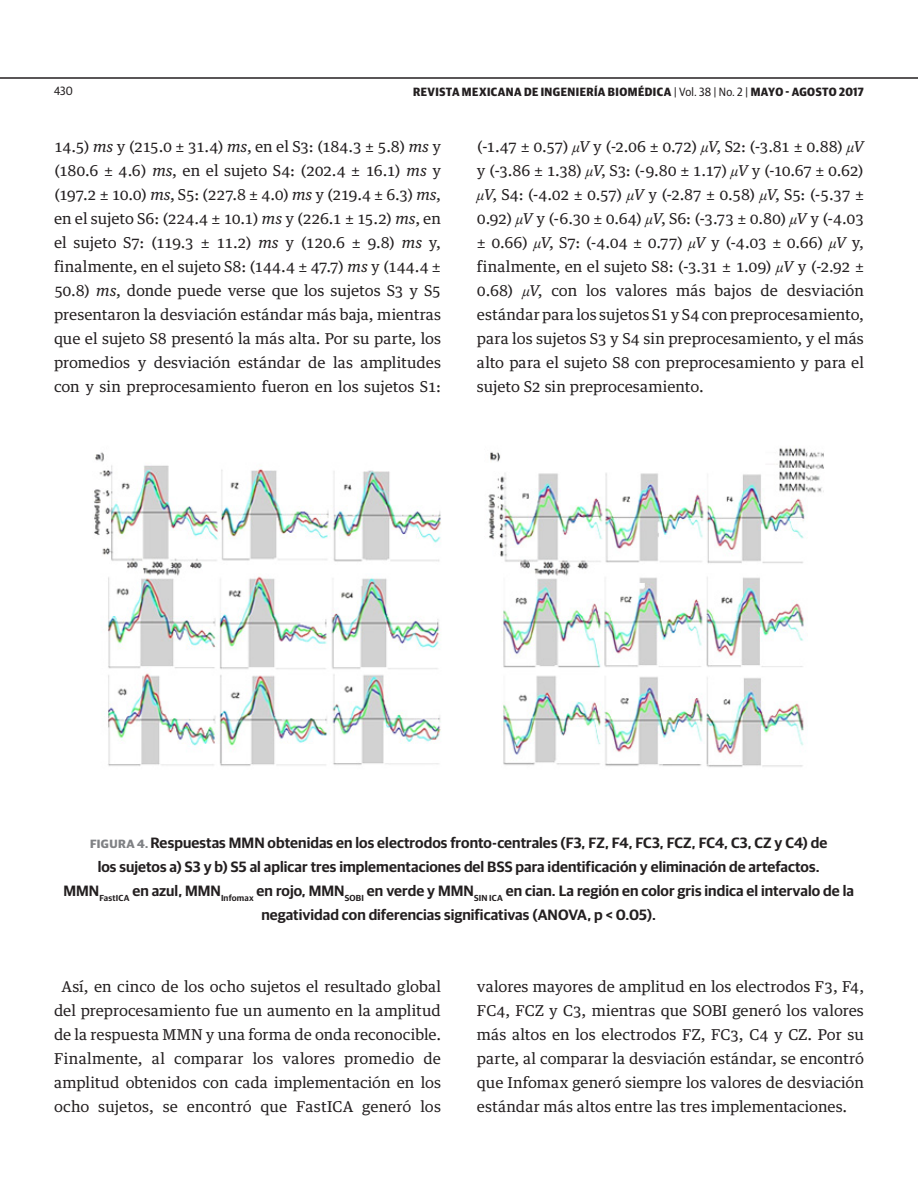
<style>
.page{position:relative;width:918px;height:1188px;background:#fff}
.page>*{position:absolute;margin:0;border:0;box-sizing:border-box;transform-origin:0 0}
.Texto_Itálico{font:15px/24px "Guardian Egyptian Text";color:#231f20;text-align:justify}
.Etiqueta_Figura_copy{font:600 15px/24px "Guardian Sans";letter-spacing:.005em;color:#231f20;text-align:center}
.t1{font:700 12px "Guardian Sans Narrow";letter-spacing:.04em;color:#231f20}
.t2{font:12px "Guardian Sans Narrow";color:#231f20}
.s1{font-weight:400}
.s2{font-style:italic}
.s3{font-family:"Times New Roman";font-style:italic}
.s4{font-weight:700;font-size:12px;color:#808285}
</style>
<div class="page">
<hr style="left:0;top:77px;width:918px;height:2px;background:#231f20">
<img style="left:94px;top:448px;width:730px;height:319px">
<p class="t2" style="left:54px;top:82px;width:20px">430</p>
<p class="t1" style="left:413px;top:83px;width:452px">REVISTA MEXICANA DE INGENIERÍA BIOMÉDICA <span class="s1">| Vol. 38 | No. 2 |</span> MAYO - AGOSTO 2017</p>
<p class="Texto_Itálico" style="left:54px;top:133px;width:389px">14.5) <span class="s2">ms</span> y (215.0 ± 31.4) <span class="s2">ms</span>, en el S3: (184.3 ± 5.8) <span class="s2">ms</span> y (180.6 ± 4.6) <span class="s2">ms</span>, en el sujeto S4: (202.4 ± 16.1) <span class="s2">ms</span> y (197.2 ± 10.0) <span class="s2">ms</span>, S5: (227.8 ± 4.0) <span class="s2">ms</span> y (219.4 ± 6.3) <span class="s2">ms</span>, en el sujeto S6: (224.4 ± 10.1) <span class="s2">ms</span> y (226.1 ± 15.2) <span class="s2">ms</span>, en el sujeto S7: (119.3 ± 11.2) <span class="s2">ms</span> y (120.6 ± 9.8) <span class="s2">ms</span> y, finalmente, en el sujeto S8: (144.4 ± 47.7) <span class="s2">ms</span> y (144.4 ± 50.8) <span class="s2">ms</span>, donde puede verse que los sujetos S3 y S5 presentaron la desviación estándar más baja, mientras que el sujeto S8 presentó la más alta. Por su parte, los promedios y desviación estándar de las amplitudes con y sin preprocesamiento fueron en los sujetos S1:</p>
<p class="Texto_Itálico" style="left:477px;top:133px;width:389px">(-1.47 ± 0.57) <span class="s3">μ</span><span class="s2">V</span> y (-2.06 ± 0.72) <span class="s3">μ</span><span class="s2">V</span>, S2: (-3.81 ± 0.88) <span class="s3">μ</span><span class="s2">V </span>y (-3.86 ± 1.38) <span class="s3">μ</span><span class="s2">V</span>, S3: (-9.80 ± 1.17) <span class="s3">μ</span><span class="s2">V</span> y (-10.67 ± 0.62) <span class="s3">μ</span><span class="s2">V</span>, S4: (-4.02 ± 0.57) <span class="s3">μ</span><span class="s2">V</span> y (-2.87 ± 0.58) <span class="s3">μ</span><span class="s2">V</span>, S5: (-5.37 ± 0.92) <span class="s3">μ</span><span class="s2">V</span> y (-6.30 ± 0.64) <span class="s3">μ</span><span class="s2">V</span>, S6: (-3.73 ± 0.80) <span class="s3">μ</span><span class="s2">V</span> y (-4.03 ± 0.66) <span class="s3">μ</span><span class="s2">V</span>, S7: (-4.04 ± 0.77) <span class="s3">μ</span><span class="s2">V</span> y (-4.03 ± 0.66) <span class="s3">μ</span><span class="s2">V</span> y, finalmente, en el sujeto S8: (-3.31 ± 1.09) <span class="s3">μ</span><span class="s2">V</span> y (-2.92 ± 0.68) <span class="s3">μ</span><span class="s2">V</span>, con los valores más bajos de desviación estándar para los sujetos S1 y S4 con preprocesamiento, para los sujetos S3 y S4 sin preprocesamiento, y el más alto para el sujeto S8 con preprocesamiento y para el sujeto S2 sin preprocesamiento.</p>
<p class="Etiqueta_Figura_copy" style="left:90px;top:829px;width:739px"><span class="s4">FIGURA 4.</span> Respuestas MMN obtenidas en los electrodos fronto-centrales (F3, FZ, F4, FC3, FCZ, FC4, C3, CZ y C4) de</p>
<p class="Etiqueta_Figura_copy" style="left:98px;top:853px;width:723px">los sujetos a) S3 y b) S5 al aplicar tres implementaciones del BSS para identificación y eliminación de artefactos.</p>
<p class="Etiqueta_Figura_copy" style="left:63px;top:877px;width:792px">MMN<sub>FastICA</sub> en azul, MMN<sub>Infomax</sub> en rojo, MMN<sub>SOBI</sub> en verde y MMN<sub>SIN</sub> <sub>ICA</sub> en cian. La región en color gris indica el intervalo de la negatividad con diferencias significativas (ANOVA, p &lt; 0.05).</p>
<p class="Texto_Itálico" style="left:54px;top:973px;width:389px;text-align:center">Así, en cinco de los ocho sujetos el resultado global del preprocesamiento fue un aumento en la amplitud de la respuesta MMN y una forma de onda reconocible.<br>Finalmente, al comparar los valores promedio de amplitud obtenidos con cada implementación en los ocho sujetos, se encontró que FastICA generó los</p>
<p class="Texto_Itálico" style="left:477px;top:973px;width:389px">valores mayores de amplitud en los electrodos F3, F4, FC4, FCZ y C3, mientras que SOBI generó los valores más altos en los electrodos FZ, FC3, C4 y CZ. Por su parte, al comparar la desviación estándar, se encontró que Infomax generó siempre los valores de desviación estándar más altos entre las tres implementaciones.</p>
</div>
